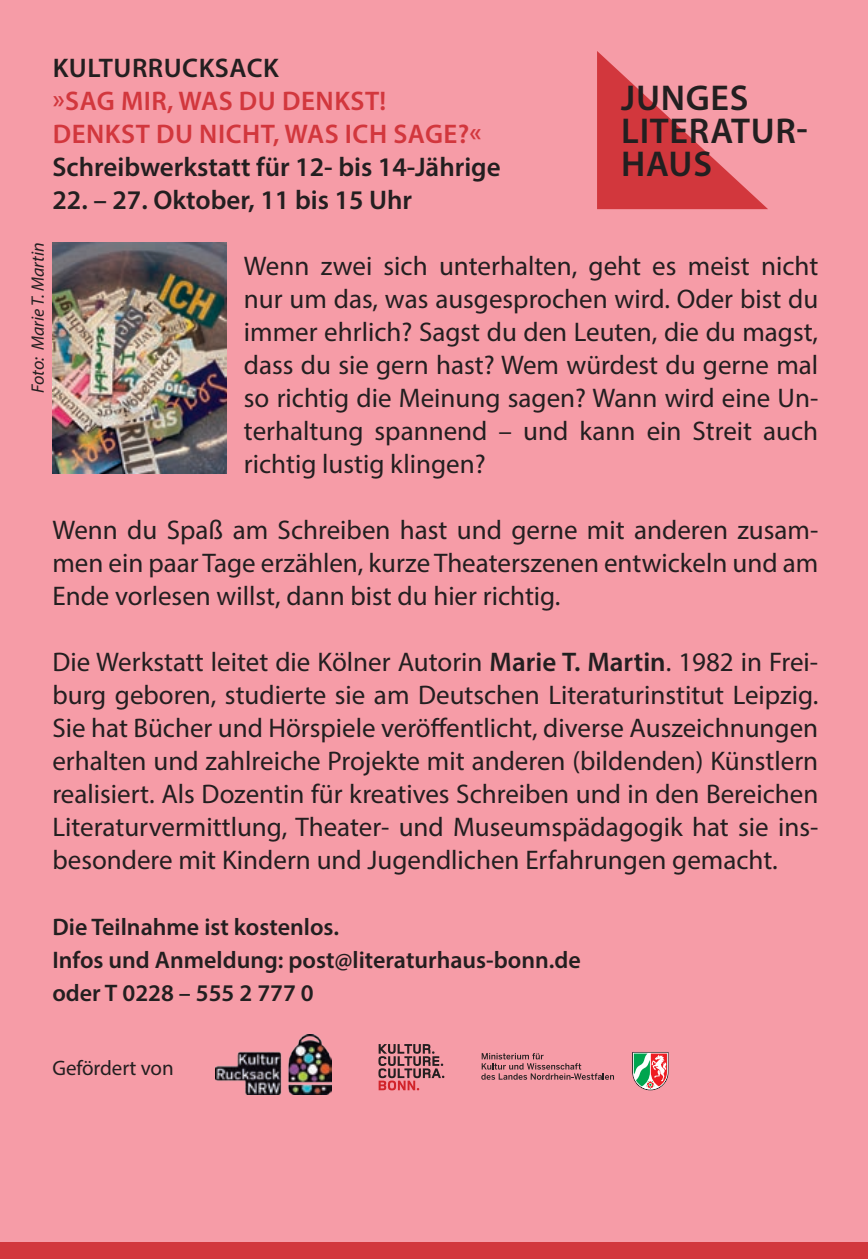
<style>
.page{position:relative;width:868px;height:1259px;background:#fff}
.page>*{position:absolute;margin:0;border:0;box-sizing:border-box;transform-origin:0 0}
.t1{font:600 36px/33px "Myriad Pro";letter-spacing:.02em;color:#231f20}
.t2{font:27px/33px "Myriad Pro";color:#231f20;text-align:justify}
.t3{font:600 27px "Myriad Pro";color:#231f20}
.t4{font:600 27px/33px "Myriad Pro";letter-spacing:.02em;color:#d2373d}
.t5{font:600 27px "Myriad Pro";letter-spacing:.02em;color:#231f20}
.t6{font:600 24px/33px "Myriad Pro";color:#231f20}
.t7{font:21px "Myriad Pro";letter-spacing:-.005em;color:#231f20}
.t8{font:italic 18px "Myriad Pro";color:#231f20}
.s1{font-weight:600}
</style>
<div class="page">
<div style="left:0;top:0;width:867px;height:1259px;background:#f69ca7"></div>
<svg style="left:597px;top:51px;width:171px;height:158px"></svg>
<svg style="left:378px;top:1044px;width:66px;height:46px"></svg>
<img style="left:216px;top:1035px;width:115px;height:59px">
<svg style="left:632px;top:1052px;width:36px;height:38px"></svg>
<svg style="left:481px;top:1053px;width:133px;height:26px"></svg>
<div style="left:0;top:1242px;width:867px;height:17px;background:#d2373d"></div>
<img style="left:52px;top:242px;width:175px;height:231px">
<p class="t5" style="left:53px;top:50px;width:227px">KULTURRUCKSACK</p>
<p class="t4" style="left:53px;top:83px;width:430px">»SAG MIR, WAS DU DENKST!<br>DENKST DU NICHT, WAS ICH SAGE?«</p>
<p class="t3" style="left:52px;top:149px;width:450px">Schreibwerkstatt für 12- bis 14-Jährige</p>
<p class="t3" style="left:52px;top:182px;width:361px">22. – 27. Oktober, 11 bis 15 Uhr</p>
<h1 class="t1" style="left:621px;top:81px;width:188px">JUNGES<br>LITERATUR-<br>HAUS</h1>
<p class="t8" style="left:27px;top:393px;width:152px;rotate:-90deg">Foto: Marie T. Martin</p>
<p class="t2" style="left:244px;top:249px;width:576px">Wenn zwei sich unterhalten, geht es meist nicht nur um das, was ausgesprochen wird. Oder bist du immer ehrlich? Sagst du den Leuten, die du magst, dass du sie gern hast? Wem würdest du gerne mal so richtig die Meinung sagen? Wann wird eine Un&shy;terhaltung spannend – und kann ein Streit auch richtig lustig klingen?</p>
<p class="t2" style="left:52px;top:512px;width:767px">Wenn du Spaß am Schreiben hast und gerne mit anderen zusam&shy;men ein paar Tage erzählen, kurze Theaterszenen entwickeln und am Ende vorlesen willst, dann bist du hier richtig.</p>
<p class="t2" style="left:52px;top:644px;width:767px">Die Werkstatt leitet die Kölner Autorin <span class="s1">Marie T. Martin</span>. 1982 in Frei&shy;burg geboren, studierte sie am Deutschen Literaturinstitut Leipzig.<br>Sie hat Bücher und Hörspiele veröffentlicht, diverse Auszeichnungen erhalten und zahlreiche Projekte mit anderen (bildenden) Künstlern realisiert. Als Dozentin für kreatives Schreiben und in den Bereichen Literaturvermittlung, Theater- und Museumspädagogik hat sie ins&shy;besondere mit Kindern und Jugendlichen Erfahrungen gemacht.</p>
<p class="t6" style="left:52px;top:909px;width:530px">Die Teilnahme ist kostenlos.<br>Infos und Anmeldung: post@literaturhaus-bonn.de oder T 0228 – 555 2 777 0</p>
<p class="t7" style="left:52px;top:1055px;width:123px">Gefördert von</p>
</div>
